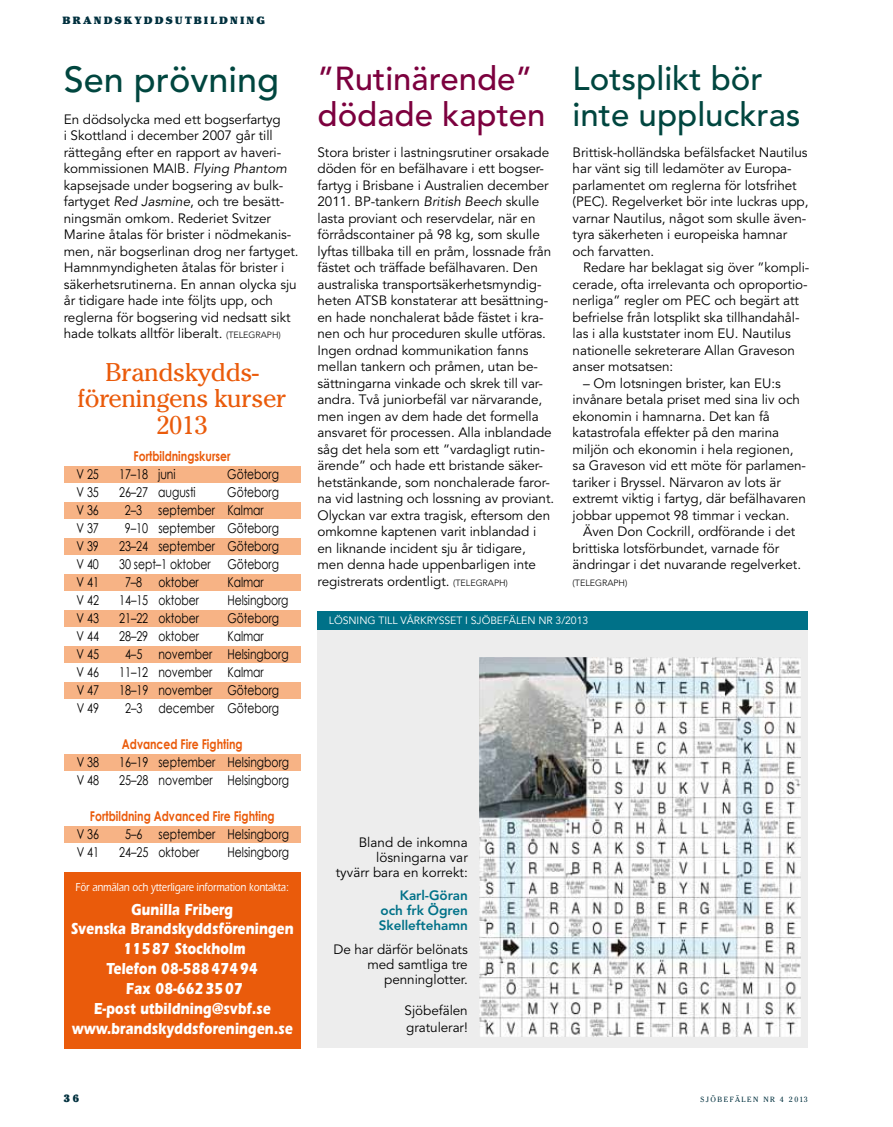
<style>
.page{position:relative;width:893px;height:1127px;background:#fff}
.page>*{position:absolute;margin:0;border:0;box-sizing:border-box;transform-origin:0 0}
.t1{font:500 36px "Avenir";color:#00463f}
.t2{font:500 33px/36px "Avenir";color:#00463f}
.t3{font:500 33px/36px "Avenir";color:#7c003e}
.t4{font:25.5px/26.7px "Cheltenham";letter-spacing:-.02em;color:#ea5b0b;text-align:center}
.t5{font:700 16.5px/19.8px "Itc Eras";color:#fff;text-align:center;scale:.8 1}
.t6{font:13.5px/16.5px "Avenir";letter-spacing:-.005em;color:#000}
.t7{font:13.5px "Century Gothic";letter-spacing:-.005em;color:#000;scale:.8 1}
.t8{font:700 13.5px "Century Gothic";color:#ea5b0b;scale:.8 1}
.t9{font:800 13.5px/15px "Avenir";color:#007188;text-align:justify}
.t10{font:500 12px "Itc Eras";color:#fff;scale:.8 1}
.t11{font:10.5px "Avenir";letter-spacing:-.005em;color:#fff}
.t12{font:900 10.5px "Cheltenham";letter-spacing:.2em;color:#00303e}
.t13{font:300 9px "Avenir";letter-spacing:-.005em;color:#000}
.t14{font:7.5px "Cheltenham";letter-spacing:.2em;color:#00303e}
.s1{font-style:italic}
.s2{font-weight:300;font-size:9px}
</style>
<div class="page">
<div style="left:64px;top:872px;width:236px;height:176px;background:#ea5b0b"></div>
<div style="left:317px;top:611px;width:491px;height:437px;background:#ededed"></div>
<div style="left:317px;top:611px;width:491px;height:19px;background:#007188"></div>
<div style="left:64px;top:466px;width:236px;height:17px;background:#f7b385"></div>
<div style="left:64px;top:502px;width:236px;height:17px;background:#f7b385"></div>
<div style="left:64px;top:538px;width:236px;height:17px;background:#f7b385"></div>
<div style="left:64px;top:574px;width:236px;height:17px;background:#f7b385"></div>
<div style="left:64px;top:610px;width:236px;height:17px;background:#f7b385"></div>
<div style="left:64px;top:646px;width:236px;height:17px;background:#f7b385"></div>
<div style="left:64px;top:682px;width:236px;height:17px;background:#f7b385"></div>
<div style="left:64px;top:754px;width:236px;height:16px;background:#f7b385"></div>
<div style="left:64px;top:827px;width:236px;height:16px;background:#f7b385"></div>
<img style="left:479px;top:657px;width:322px;height:379px">
<p class="t12" style="left:62px;top:14px;width:11px">BRANDS</p>
<p class="t12" style="left:124px;top:14px;width:22px">KYDDSU</p>
<p class="t12" style="left:185px;top:14px;width:36px">TBILDN</p>
<p class="t12" style="left:240px;top:14px;width:26px">ING</p>
<h1 class="t1" style="left:64px;top:59px;width:217px">Sen prövning</h1>
<p class="t6" style="left:64px;top:111px;width:236px">En dödsolycka med ett bogserfartyg<br>i Skottland i december 2007 går till rättegång efter en rapport av haveri&shy;kommissionen MAIB . <span class="s1">Flying Phantom </span>kapsejsade under bogsering av bulk&shy;fartyget <span class="s1">Red Jasmine</span>, och tre besätt&shy;ningsmän omkom. Rederiet Svitzer Marine åtalas för brister i nödmekanis&shy;men, när bogserlinan drog ner fartyget.<br>Hamnmyndigheten åtalas för brister i säkerhetsrutinerna. En annan olycka sju år tidigare hade inte följts upp, och reglerna för bogsering vid nedsatt sikt hade tolkats alltför liberalt. <span class="s2">(TELEGRAPH)</span></p>
<h3 class="t4" style="left:78px;top:358px;width:210px">Brandskydds&shy;föreningens kurser<br>2013</h3>
<p class="t8" style="left:134px;top:447px;width:123px">Fortbildningskurser</p>
<p class="t7" style="left:77px;top:466px;width:29px">V 25</p>
<p class="t7" style="left:119px;top:466px;width:72px">17–18 juni</p>
<p class="t7" style="left:227px;top:466px;width:66px">Göteborg</p>
<p class="t7" style="left:77px;top:484px;width:29px">V 35</p>
<p class="t7" style="left:119px;top:484px;width:97px">26–27 augusti</p>
<p class="t7" style="left:227px;top:484px;width:66px">Göteborg</p>
<p class="t7" style="left:77px;top:502px;width:29px">V 36</p>
<p class="t7" style="left:125px;top:502px;width:175px">2–3 september Kalmar</p>
<p class="t7" style="left:77px;top:520px;width:29px">V 37</p>
<p class="t7" style="left:125px;top:520px;width:194px">9–10 september Göteborg</p>
<p class="t7" style="left:77px;top:538px;width:29px">V 39</p>
<p class="t7" style="left:119px;top:538px;width:201px">23–24 september Göteborg</p>
<p class="t7" style="left:77px;top:556px;width:29px">V 40</p>
<p class="t7" style="left:119px;top:556px;width:201px">30 sept–1 oktober Göteborg</p>
<p class="t7" style="left:77px;top:574px;width:29px">V 41</p>
<p class="t7" style="left:125px;top:574px;width:94px">7–8 oktober</p>
<p class="t7" style="left:227px;top:574px;width:47px">Kalmar</p>
<p class="t7" style="left:77px;top:592px;width:29px">V 42</p>
<p class="t7" style="left:119px;top:592px;width:101px">14–15 oktober</p>
<p class="t7" style="left:227px;top:592px;width:78px">Helsingborg</p>
<p class="t7" style="left:77px;top:610px;width:29px">V 43</p>
<p class="t7" style="left:119px;top:610px;width:101px">21–22 oktober</p>
<p class="t7" style="left:227px;top:610px;width:66px">Göteborg</p>
<p class="t7" style="left:77px;top:628px;width:29px">V 44</p>
<p class="t7" style="left:119px;top:628px;width:101px">28–29 oktober</p>
<p class="t7" style="left:227px;top:628px;width:47px">Kalmar</p>
<p class="t7" style="left:77px;top:646px;width:29px">V 45</p>
<p class="t7" style="left:125px;top:646px;width:206px">4–5 november Helsingborg</p>
<p class="t7" style="left:77px;top:664px;width:29px">V 46</p>
<p class="t7" style="left:119px;top:664px;width:182px">11–12 november Kalmar</p>
<p class="t7" style="left:77px;top:682px;width:29px">V 47</p>
<p class="t7" style="left:119px;top:682px;width:201px">18–19 november Göteborg</p>
<p class="t7" style="left:77px;top:700px;width:29px">V 49</p>
<p class="t7" style="left:125px;top:700px;width:194px">2–3 december Göteborg</p>
<p class="t8" style="left:122px;top:735px;width:152px">Advanced Fire Fighting</p>
<p class="t7" style="left:77px;top:754px;width:30px">V 38</p>
<p class="t7" style="left:119px;top:754px;width:214px">16–19 september Helsingborg</p>
<p class="t7" style="left:77px;top:772px;width:30px">V 48</p>
<p class="t7" style="left:119px;top:772px;width:214px">25–28 november Helsingborg</p>
<p class="t8" style="left:90px;top:807px;width:232px">Fortbildning Advanced Fire Fighting</p>
<p class="t7" style="left:77px;top:826px;width:30px">V 36</p>
<p class="t7" style="left:125px;top:826px;width:206px">5–6 september Helsingborg</p>
<p class="t7" style="left:77px;top:844px;width:30px">V 41</p>
<p class="t7" style="left:119px;top:844px;width:102px">24–25 oktober</p>
<p class="t7" style="left:227px;top:844px;width:79px">Helsingborg</p>
<p class="t10" style="left:75px;top:880px;width:268px">För anmälan och ytterligare information kontakta:</p>
<p class="t5" style="left:71px;top:899px;width:280px">Gunilla Friberg<br>Svenska Brandskyddsföreningen<br>11587 Stockholm<br>Telefon 08-58847494<br>Fax 08-6623507<br>E-post utbildning@svbf.se www.brandskyddsforeningen.se</p>
<h2 class="t3" style="left:317px;top:61px;width:230px">”Rutinärende” dödade kapten</h2>
<p class="t6" style="left:317px;top:144px;width:235px">Stora brister i lastningsrutiner orsakade döden för en befälhavare i ett bogser&shy;fartyg i B risbane i Australien december 2011. B P-tankern <span class="s1">British Beech</span> skulle lasta proviant och reservdelar, när en förrådscontainer på 98 kg, som skulle lyftas tillbaka till en pråm, lossnade från fästet och träffade befälhavaren. Den australiska transportsäkerhetsmyndig&shy;heten ATSB</p>
<p class="t6" style="left:317px;top:293px;width:238px;text-indent:73px">konstaterar att besättning&shy;en hade nonchalerat både fästet i kra&shy;nen och hur proceduren skulle utföras.<br>I ngen ordnad kommunikation fanns mellan tankern och pråmen, utan be&shy;sättningarna vinkade och skrek till var&shy;andra. Två juniorbefäl var närvarande, men ingen av dem hade det formella ansvaret för processen. Alla inblandade såg det hela som ett ”vardagligt rutin&shy;ärende” och hade ett bristande säker&shy;hetstänkande, som nonchalerade faror&shy;na vid lastning och lossning av proviant.<br>Olyckan var extra tragisk, eftersom den omkomne kaptenen varit inblandad i en liknande incident sju år tidigare, men denna hade uppenbarligen inte registrerats ordentligt. <span class="s2">(TELEGRAPH)</span></p>
<h2 class="t2" style="left:573px;top:61px;width:229px">Lotsplikt bör inte uppluckras</h2>
<p class="t6" style="left:573px;top:144px;width:237px">B rittisk-holländska befälsfacket N autilus har vänt sig till ledamöter av Europa&shy;parlamentet om reglerna för lotsfrihet (PEC). Regelverket bör inte luckras upp, varnar Nautilus, något som skulle även&shy;tyra säkerheten i europeiska hamnar och farvatten.</p>
<p class="t6" style="left:573px;top:260px;width:238px;text-indent:11px">Redare har beklagat sig över ”kompli&shy;cerade, ofta irrelevanta och oproportio&shy;nerliga” regler om PEC och begärt att befrielse från lotsplikt ska tillhandahål&shy;las i alla kuststater inom EU . Nautilus nationelle sekreterare Allan Graveson anser motsatsen:</p>
<p class="t6" style="left:573px;top:375px;width:235px;text-indent:11px">– Om lotsningen brister, kan EU :s invånare betala priset med sina liv och ekonomin i hamnarna. Det kan få katastrofala effekter på den marina miljön och ekonomin i hela regionen, sa Graveson vid ett möte för parlamen&shy;tariker i B ryssel. N ärvaron av lots är extremt viktig i fartyg, där befälhavaren jobbar uppemot 98 timmar i veckan.</p>
<p class="t6" style="left:573px;top:524px;width:230px;text-indent:11px">Även Don Cockrill, ordförande i det brittiska lotsförbundet, varnade för ändringar i det nuvarande regelverket.</p>
<p class="t13" style="left:573px;top:578px;width:56px">(TELEGRAPH)</p>
<p class="t11" style="left:329px;top:614px;width:8px">LÖSNING</p>
<p class="t11" style="left:378px;top:614px;width:6px">TILL</p>
<p class="t11" style="left:400px;top:614px;width:8px">VÅR</p>
<p class="t11" style="left:420px;top:614px;width:26px">KRYSSET</p>
<p class="t11" style="left:465px;top:614px;width:13px">I SJÖBEFÄLEN</p>
<p class="t11" style="left:538px;top:614px;width:51px">NR 3/2013</p>
<p class="t6" style="left:336px;top:835px;width:134px;line-height:15px;text-align:right">Bland de inkomna lösningarna var<br>tyvärr bara en korrekt:</p>
<p class="t9" style="left:379px;top:888px;width:90px;text-indent:21px">Karl-Göran och frk Ögren Skelleftehamn</p>
<p class="t6" style="left:333px;top:942px;width:136px;line-height:15px;text-align:right">De har därför belönats med samtliga tre penninglotter.</p>
<p class="t6" style="left:405px;top:1003px;width:65px">Sjöbefälen gratulerar!</p>
<p class="t12" style="left:64px;top:1091px;width:17px">3 6</p>
<p class="t14" style="left:700px;top:1094px;width:109px">sjöbefälen nr 4 2013</p>
</div>
